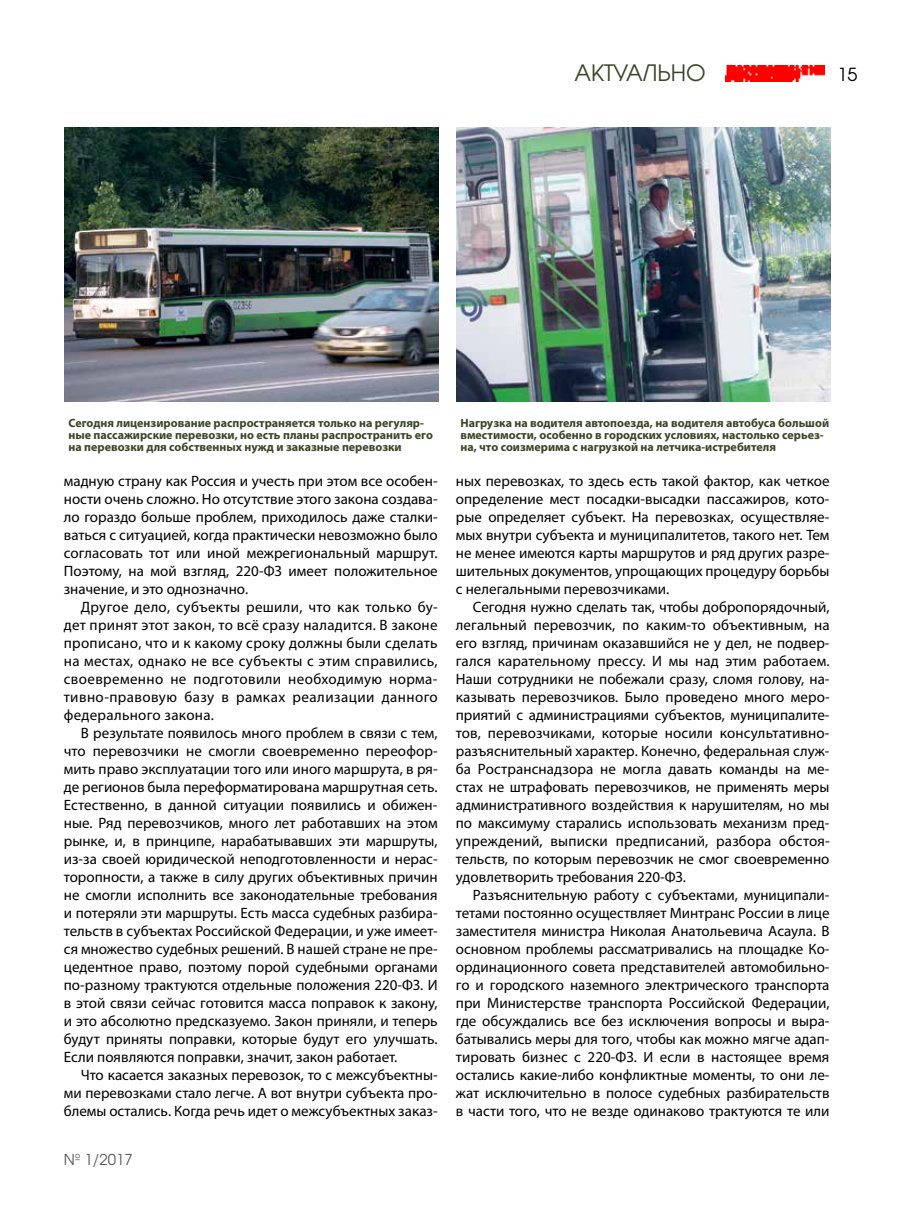
<style>
.page{position:relative;width:915px;height:1212px;background:#fff}
.page>*{position:absolute;margin:0;border:0;box-sizing:border-box;transform-origin:0 0}
.t1{font:22.5px "AG Avalanche C";color:#3c4427}
.t2{font:18px "AG Avalanche C";color:#000}
.t3{font:15px/18px "Myriad Pro";color:#000;text-align:justify}
.t4{font:15px "AG Avalanche C";color:#58595b}
.t5{font:700 12px/12px "Myriad Pro";color:#3c4427}
</style>
<div class="page">
<img style="left:725px;top:65px;width:99px;height:17px">
<img style="left:65px;top:128px;width:373px;height:274px">
<img style="left:456px;top:128px;width:373px;height:274px">
<h1 class="t1" style="left:574px;top:59px;width:133px">АКТУАЛЬНО</h1>
<p class="t2" style="left:837px;top:63px;width:21px">15</p>
<p class="t5" style="left:69px;top:416px;width:366px">Сегодня лицензирование распространяется только на регуляр&shy;ные пассажирские перевозки, но есть планы распространить его на перевозки для собственных нужд и заказные перевозки</p>
<p class="t5" style="left:460px;top:416px;width:370px">Нагрузка на водителя автопоезда, на водителя автобуса большой вместимости, особенно в городских условиях, настолько серьез&shy;на, что соизмерима с нагрузкой на летчика-истребителя</p>
<p class="t3" style="left:64px;top:472px;width:375px">мадную страну как Россия и учесть при этом все особен&shy;ности очень сложно. Но отсутствие этого закона создава&shy;ло гораздо больше проблем, приходилось даже сталки&shy;ваться с ситуацией, когда практически невозможно было согласовать тот или иной межрегиональный маршрут.<br>Поэтому, на мой взгляд, 220-ФЗ имеет положительное значение, и это однозначно.</p>
<p class="t3" style="left:64px;top:598px;width:375px;text-indent:17px">Другое дело, субъекты решили, что как только бу&shy;дет принят этот закон, то всё сразу наладится. В законе прописано, что и к какому сроку должны были сделать на местах, однако не все субъекты с этим справились, своевременно не подготовили необходимую норма&shy;тивно-правовую базу в рамках реализации данного федерального закона.</p>
<p class="t3" style="left:64px;top:724px;width:375px;text-indent:17px">В результате появилось много проблем в связи с тем, что перевозчики не смогли своевременно переофор&shy;мить право эксплуатации того или иного маршрута, в ря&shy;де регионов была переформатирована маршрутная сеть.<br>Естественно, в данной ситуации появились и обижен&shy;ные. Ряд перевозчиков, много лет работавших на этом рынке, и, в принципе, нарабатывавших эти маршруты, из-за своей юридической неподготовленности и нерас&shy;торопности, а также в силу других объективных причин не смогли исполнить все законодательные требования и потеряли эти маршруты. Есть масса судебных разбира&shy;тельств в субъектах Российской Федерации, и уже имеет&shy;ся множество судебных решений. В нашей стране не пре&shy;цедентное право, поэтому порой судебными органами по-разному трактуются отдельные положения 220-ФЗ. И в этой связи сейчас готовится масса поправок к закону, и это абсолютно предсказуемо. Закон приняли, и теперь будут приняты поправки, которые будут его улучшать.<br>Если появляются поправки, значит, закон работает.</p>
<p class="t3" style="left:64px;top:1066px;width:375px;text-indent:17px">Что касается заказных перевозок, то с межсубъектны&shy;ми перевозками стало легче. А вот внутри субъекта про&shy;блемы остались. Когда речь идет о межсубъектных заказ-</p>
<p class="t4" style="left:64px;top:1150px;width:70px">№ 1/2017</p>
<p class="t3" style="left:455px;top:472px;width:375px">ных перевозках, то здесь есть такой фактор, как четкое определение мест посадки-высадки пассажиров, кото&shy;рые определяет субъект. На перевозках, осуществляе&shy;мых внутри субъекта и муниципалитетов, такого нет. Тем не менее имеются карты маршрутов и ряд других разре&shy;шительных документов, упрощающих процедуру борьбы с нелегальными перевозчиками.</p>
<p class="t3" style="left:455px;top:598px;width:375px;text-indent:17px">Сегодня нужно сделать так, чтобы добропорядочный, легальный перевозчик, по каким-то объективным, на его взгляд, причинам оказавшийся не у дел, не подвер&shy;гался карательному прессу. И мы над этим работаем.<br>Наши сотрудники не побежали сразу, сломя голову, на&shy;казывать перевозчиков. Было проведено много меро&shy;приятий с администрациями субъектов, муниципалите&shy;тов, перевозчиками, которые носили консультативно&shy;разъяснительный характер. Конечно, федеральная служ&shy;ба Ространснадзора не могла давать команды на ме&shy;стах не штрафовать перевозчиков, не применять меры административного воздействия к нарушителям, но мы по максимуму старались использовать механизм пред&shy;упреждений, выписки предписаний, разбора обстоя&shy;тельств, по которым перевозчик не смог своевременно удовлетворить требования 220-ФЗ.</p>
<p class="t3" style="left:455px;top:886px;width:375px;text-indent:17px">Разъяснительную работу с субъектами, муниципали&shy;тетами постоянно осуществляет Минтранс России в лице заместителя министра Николая Анатольевича Асаула. В основном проблемы рассматривались на площадке Ко&shy;ординационного совета представителей автомобильно&shy;го и городского наземного электрического транспорта при Министерстве транспорта Российской Федерации, где обсуждались все без исключения вопросы и выра&shy;батывались меры для того, чтобы как можно мягче адап&shy;тировать бизнес с 220-ФЗ. И если в настоящее время остались какие-либо конфликтные моменты, то они ле&shy;жат исключительно в полосе судебных разбирательств в части того, что не везде одинаково трактуются те или</p>
</div>
